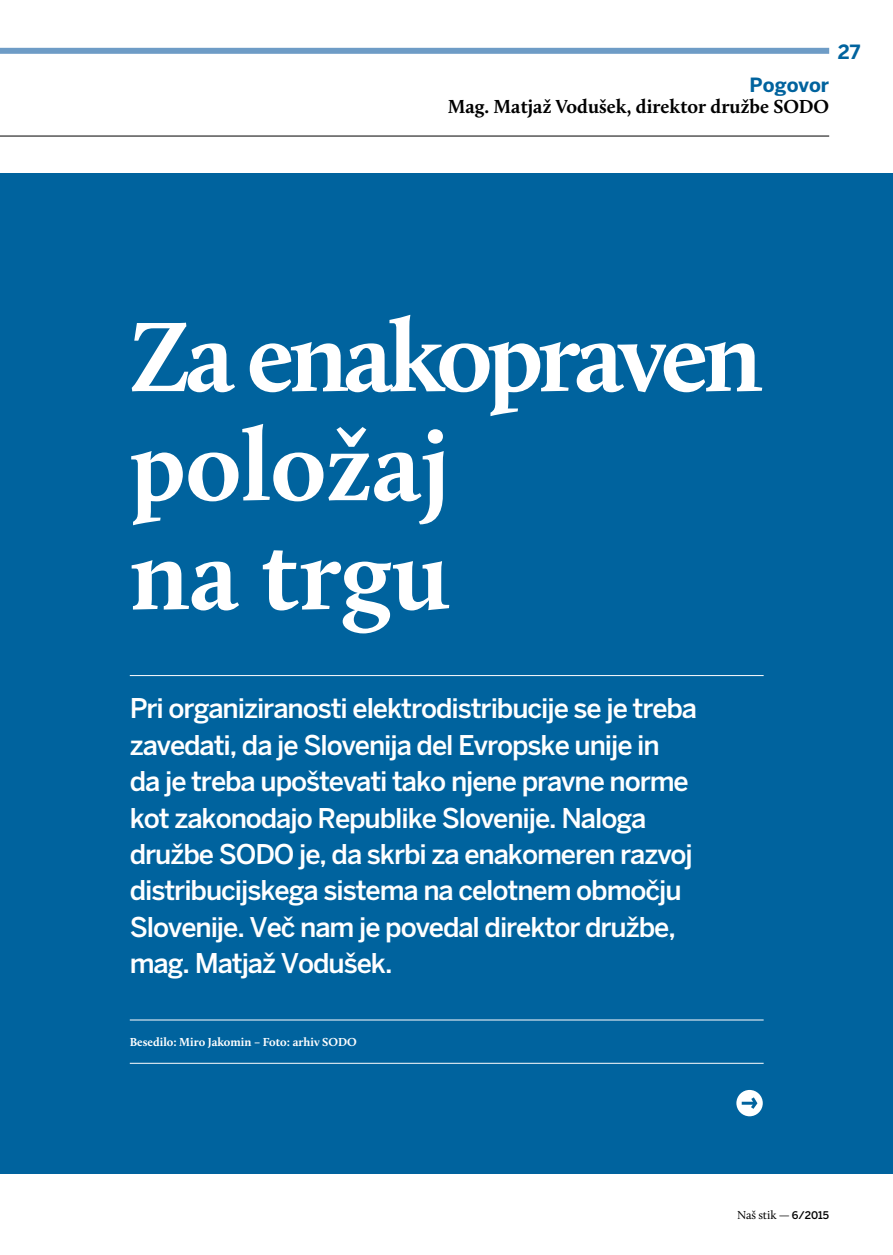
<style>
.page{position:relative;width:893px;height:1255px;background:#fff}
.page>*{position:absolute;margin:0;border:0;box-sizing:border-box;transform-origin:0 0}
.t1{font:700 102px/109.1px "Calluna";letter-spacing:-.05em;color:#fff}
.t2{font:500 27px/36.3px "Benton Sans";letter-spacing:-.04em;color:#fff}
.t3{font:700 19.5px "Calluna";color:#000}
.t4{font:700 19.5px "Benton Sans";color:#00639e}
.t5{font:700 12px "Calluna";color:#fff}
.t6{font:12px "Calluna";color:#000}
.s1{font-family:"Benton Sans";font-weight:500;font-size:10.5px}
</style>
<div class="page">
<div style="left:0;top:48px;width:829px;height:6px;background:#6e9cc6"></div>
<hr style="left:0;top:136px;width:829px;height:1px;background:#000">
<div style="left:0;top:173px;width:893px;height:1000px;background:#00639e"></div>
<hr style="left:130px;top:675px;width:634px;height:1px;background:#fff">
<hr style="left:130px;top:1019px;width:634px;height:1px;background:#fff">
<hr style="left:130px;top:1062px;width:634px;height:1px;background:#fff">
<svg style="left:736px;top:1089px;width:27px;height:27px"></svg>
<svg style="left:742px;top:1093px;width:17px;height:19px"></svg>
<p class="t4" style="left:750px;top:73px;width:81px">Pogovor</p>
<p class="t3" style="left:448px;top:94px;width:383px">Mag. Matjaž Vodušek, direktor družbe SODO</p>
<p class="t4" style="left:838px;top:40px;width:24px">27</p>
<h1 class="t1" style="left:130px;top:301px;width:635px">Za enakopraven položaj<br>na trgu</h1>
<p class="t2" style="left:130px;top:690px;width:569px">Pri organiziranosti elektrodistribucije se je treba zavedati, da je Slovenija del Evropske unije in da je treba upoštevati tako njene pravne norme kot zakonodajo Republike Slovenije. Naloga družbe SODO je, da skrbi za enakomeren razvoj distribucijskega sistema na celotnem območju Slovenije. Več nam je povedal direktor družbe, mag. Matjaž Vodušek.</p>
<p class="t5" style="left:130px;top:1034px;width:228px">Besedilo: Miro Jakomin – Foto: arhiv SODO</p>
<p class="t6" style="left:737px;top:1207px;width:94px">Naš stik — <span class="s1">6/2015</span></p>
</div>
